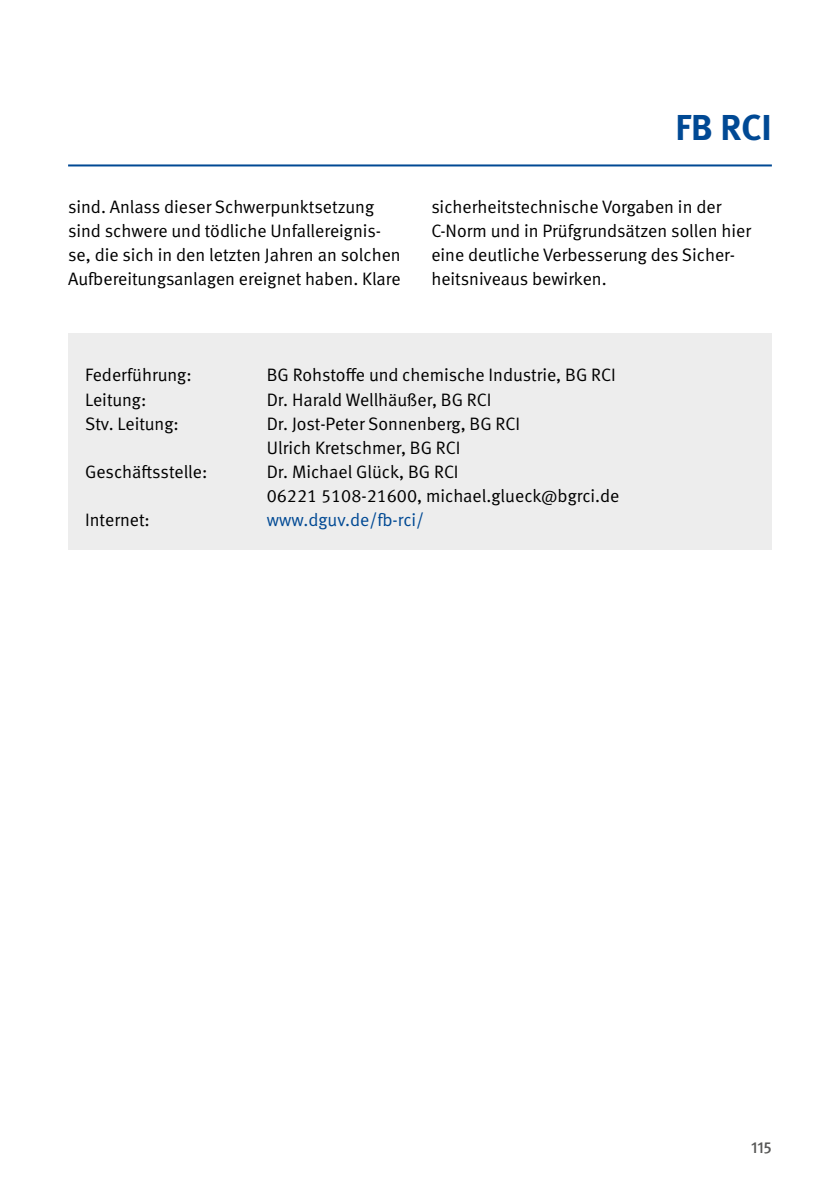
<style>
.page{position:relative;width:840px;height:1191px;background:#fff}
.page>*{position:absolute;margin:0;border:0;box-sizing:border-box;transform-origin:0 0}
.t1{font:700 36px "DGUV Meta";color:#004994}
.FT{font:18px/24px "DGUV Meta";color:#000}
.FT_Textrahmen{font:18px/24px "DGUV Meta";color:#000}
.FT_Textrahmen-2{font:18px "DGUV Meta";color:#004994}
.t2{font:500 16px "DGUV Meta";color:#575756}
</style>
<div class="page">
<hr style="left:68px;top:164px;width:703px;height:2px;background:#004994">
<div style="left:68px;top:333px;width:703px;height:217px;background:#ededed"></div>
<h1 class="t1" style="left:675px;top:106px;width:98px">FB RCI</h1>
<p class="FT" style="left:68px;top:195px;width:334px">sind. Anlass dieser Schwerpunktsetzung sind schwere und tödliche Unfallereignis&shy;se, die sich in den letzten Jahren an solchen Aufbereitungsanlagen ereignet haben. Klare</p>
<p class="FT" style="left:431px;top:195px;width:321px">sicherheitstechnische Vorgaben in der C-Norm und in Prüfgrundsätzen sollen hier eine deutliche Verbesserung des Sicher&shy;heitsniveaus bewirken.</p>
<p class="FT_Textrahmen" style="left:85px;top:363px;width:108px">Federführung:</p>
<p class="FT_Textrahmen" style="left:266px;top:363px;width:350px">BG Rohstoffe und chemische Industrie, BG RCI</p>
<p class="FT_Textrahmen" style="left:85px;top:388px;width:63px">Leitung:</p>
<p class="FT_Textrahmen" style="left:266px;top:388px;width:226px">Dr. Harald Wellhäußer, BG RCI</p>
<p class="FT_Textrahmen" style="left:85px;top:412px;width:95px">Stv. Leitung:</p>
<p class="FT_Textrahmen" style="left:266px;top:412px;width:255px">Dr. Jost-Peter Sonnenberg, BG RCI</p>
<p class="FT_Textrahmen" style="left:266px;top:436px;width:195px">Ulrich Kretschmer, BG RCI</p>
<p class="FT_Textrahmen" style="left:85px;top:460px;width:124px">Geschäftsstelle:</p>
<p class="FT_Textrahmen" style="left:266px;top:460px;width:354px">Dr. Michael Glück, BG RCI<br>06221 5108-21600, michael.glueck@bgrci.de</p>
<p class="FT_Textrahmen" style="left:85px;top:508px;width:66px">Internet:</p>
<p class="FT_Textrahmen-2" style="left:266px;top:509px;width:159px">www.dguv.de/fb-rci/</p>
<p class="t2" style="left:750px;top:1137px;width:22px">115</p>
</div>
